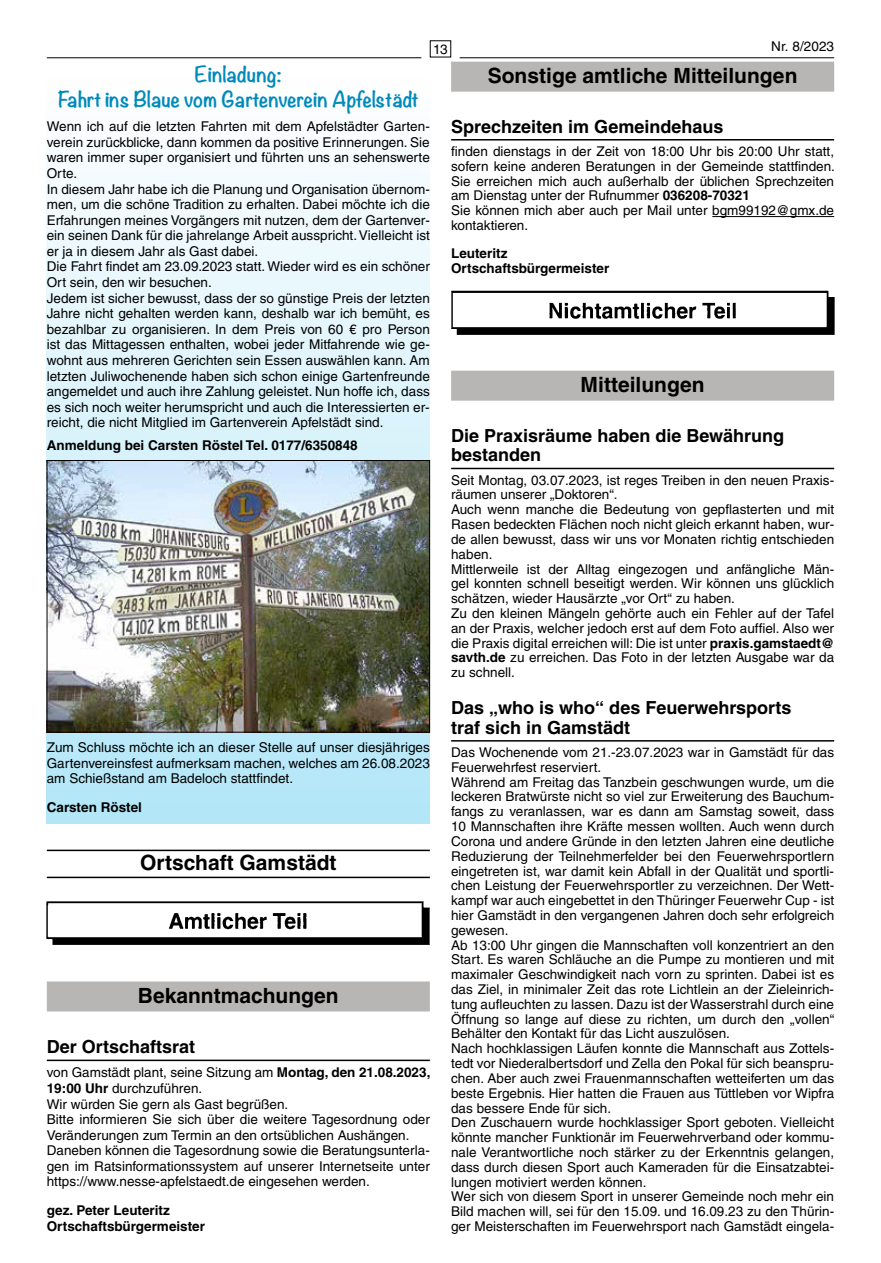
<style>
.page{position:relative;width:881px;height:1263px;background:#fff}
.page>*{position:absolute;margin:0;border:0;box-sizing:border-box;transform-origin:0 0}
.t1{font:700 21px "Helvetica LT";color:#000}
.t2{font:700 19.5px/24.9px "Noteworthy";color:#008abc;text-align:center}
.t3{font:700 18px/19.6px "Helvetica LT";color:#000}
.t4{font:13.5px/14.9px "Helvetica LT";color:#000}
.t5{font:700 13.5px/14.9px "Helvetica LT";color:#000}
.s1{font-weight:700}
</style>
<div class="page">
<hr style="left:47px;top:57px;width:374px;height:1px;background:#000">
<hr style="left:459px;top:57px;width:374px;height:1px;background:#000">
<svg style="left:47px;top:173px;width:382px;height:651px"></svg>
<div style="left:451px;top:62px;width:382px;height:30px;background:#b8b6b5"></div>
<hr style="left:451px;top:139px;width:382px;height:2px;background:#000">
<hr style="left:712px;top:216px;width:121px;height:1px;background:#000">
<div style="left:451px;top:371px;width:382px;height:30px;background:#b8b6b5"></div>
<hr style="left:451px;top:468px;width:382px;height:1px;background:#000">
<hr style="left:451px;top:740px;width:382px;height:2px;background:#000">
<img style="left:451px;top:290px;width:382px;height:45px">
<hr style="left:47px;top:850px;width:382px;height:1px;background:#000">
<hr style="left:47px;top:877px;width:382px;height:1px;background:#000">
<div style="left:47px;top:981px;width:382px;height:30px;background:#b8b6b5"></div>
<hr style="left:47px;top:1059px;width:382px;height:2px;background:#000">
<img style="left:49px;top:462px;width:378px;height:268px">
<div style="left:47px;top:460px;width:382px;height:272px;border:1px solid #000"></div>
<img style="left:47px;top:901px;width:382px;height:44px">
<p class="t4" style="left:433px;top:42px;width:16px">13</p>
<p class="t4" style="left:771px;top:39px;width:64px">Nr. 8/2023</p>
<h1 class="t1" style="left:487px;top:63px;width:311px">Sonstige amtliche Mitteilungen</h1>
<h3 class="t3" style="left:451px;top:116px;width:274px">Sprechzeiten im Gemeindehaus</h3>
<p class="t4" style="left:451px;top:144px;width:385px">finden dienstags in der Zeit von 18:00 Uhr bis 20:00 Uhr statt, sofern keine anderen Beratungen in der Gemeinde stattfinden.<br>Sie erreichen mich auch außerhalb der üblichen Sprechzeiten am Dienstag unter der Rufnummer <span class="s1">036208-70321<br></span>Sie können mich aber auch per Mail unter bgm99192@gmx.de kontaktieren.</p>
<p class="t5" style="left:451px;top:246px;width:160px">Leuteritz<br>Ortschaftsbürgermeister</p>
<h2 class="t2" style="left:58px;top:61px;width:362px">Einladung:<br>Fahrt ins Blaue vom Gartenverein Apfelstädt</h2>
<p class="t4" style="left:47px;top:119px;width:384px;line-height:15.6px">Wenn ich auf die letzten Fahrten mit dem Apfelstädter Garten&shy;verein zurückblicke, dann kommen da positive Erinnerungen. Sie waren immer super organisiert und führten uns an sehenswerte Orte.<br>In diesem Jahr habe ich die Planung und Organisation übernom&shy;men, um die schöne Tradition zu erhalten. Dabei möchte ich die Erfahrungen meines Vorgängers mit nutzen, dem der Gartenver&shy;ein seinen Dank für die jahrelange Arbeit ausspricht. Vielleicht ist er ja in diesem Jahr als Gast dabei.<br>Die Fahrt findet am 23.09.2023 statt. Wieder wird es ein schöner Ort sein, den wir besuchen.<br>Jedem ist sicher bewusst, dass der so günstige Preis der letzten Jahre nicht gehalten werden kann, deshalb war ich bemüht, es bezahlbar zu organisieren. In dem Preis von 60 € pro Person ist das Mittagessen enthalten, wobei jeder Mitfahrende wie ge&shy;wohnt aus mehreren Gerichten sein Essen auswählen kann. Am letzten Juliwochenende haben sich schon einige Gartenfreunde angemeldet und auch ihre Zahlung geleistet. Nun hoffe ich, dass es sich noch weiter herumspricht und auch die Interessierten er&shy;reicht, die nicht Mitglied im Gartenverein Apfelstädt sind.</p>
<p class="t5" style="left:47px;top:437px;width:312px">Anmeldung bei Carsten Röstel Tel. 0177/6350848</p>
<h1 class="t1" style="left:580px;top:372px;width:125px">Mitteilungen</h1>
<h3 class="t3" style="left:451px;top:425px;width:334px">Die Praxisräume haben die Bewährung bestanden</h3>
<p class="t4" style="left:451px;top:472px;width:384px">Seit Montag, 03.07.2023, ist reges Treiben in den neuen Praxis&shy;räumen unserer „Doktoren“.<br>Auch wenn manche die Bedeutung von gepflasterten und mit Rasen bedeckten Flächen noch nicht gleich erkannt haben, wur&shy;de allen bewusst, dass wir uns vor Monaten richtig entschieden haben.<br>Mittlerweile ist der Alltag eingezogen und anfängliche Män&shy;gel konnten schnell beseitigt werden. Wir können uns glücklich schätzen, wieder Hausärzte „vor Ort“ zu haben.<br>Zu den kleinen Mängeln gehörte auch ein Fehler auf der Tafel an der Praxis, welcher jedoch erst auf dem Foto auffiel. Also wer die Praxis digital erreichen will: Die ist unter <span class="s1">praxis.gamstaedt@ savth.de</span> zu erreichen. Das Foto in der letzten Ausgabe war da zu schnell.</p>
<h3 class="t3" style="left:451px;top:697px;width:342px">Das „who is who“ des Feuerwehrsports traf sich in Gamstädt</h3>
<p class="t4" style="left:451px;top:745px;width:384px">Das Wochenende vom 21.-23.07.2023 war in Gamstädt für das Feuerwehrfest reserviert.<br>Während am Freitag das Tanzbein geschwungen wurde, um die leckeren Bratwürste nicht so viel zur Erweiterung des Bauchum&shy;fangs zu veranlassen, war es dann am Samstag soweit, dass 10 Mannschaften ihre Kräfte messen wollten. Auch wenn durch Corona und andere Gründe in den letzten Jahren eine deutliche Reduzierung der Teilnehmerfelder bei den Feuerwehrsportlern eingetreten ist, war damit kein Abfall in der Qualität und sportli&shy;chen Leistung der Feuerwehrsportler zu verzeichnen. Der Wett&shy;kampf war auch eingebettet in den Thüringer Feuerwehr Cup - ist hier Gamstädt in den vergangenen Jahren doch sehr erfolgreich gewesen.<br>Ab 13:00 Uhr gingen die Mannschaften voll konzentriert an den Start. Es waren Schläuche an die Pumpe zu montieren und mit maximaler Geschwindigkeit nach vorn zu sprinten. Dabei ist es das Ziel, in minimaler Zeit das rote Lichtlein an der Zieleinrich&shy;tung aufleuchten zu lassen. Dazu ist der Wasserstrahl durch eine Öffnung so lange auf diese zu richten, um durch den „vollen“ Behälter den Kontakt für das Licht auszulösen.<br>Nach hochklassigen Läufen konnte die Mannschaft aus Zottels&shy;tedt vor Niederalbertsdorf und Zella den Pokal für sich beanspru&shy;chen. Aber auch zwei Frauenmannschaften wetteiferten um das beste Ergebnis. Hier hatten die Frauen aus Tüttleben vor Wipfra das bessere Ende für sich.<br>Den Zuschauern wurde hochklassiger Sport geboten. Vielleicht könnte mancher Funktionär im Feuerwehrverband oder kommu&shy;nale Verantwortliche noch stärker zu der Erkenntnis gelangen, dass durch diesen Sport auch Kameraden für die Einsatzabtei&shy;lungen motiviert werden können.<br>Wer sich von diesem Sport in unserer Gemeinde noch mehr ein Bild machen will, sei für den 15.09. und 16.09.23 zu den Thürin&shy;ger Meisterschaften im Feuerwehrsport nach Gamstädt eingela-</p>
<p class="t4" style="left:47px;top:740px;width:384px;line-height:15.6px;text-align:justify">Zum Schluss möchte ich an dieser Stelle auf unser diesjähriges Gartenvereinsfest aufmerksam machen, welches am 26.08.2023 am Schießstand am Badeloch stattfindet.</p>
<p class="t5" style="left:47px;top:800px;width:97px">Carsten Röstel</p>
<h1 class="t1" style="left:140px;top:850px;width:198px">Ortschaft Gamstädt</h1>
<h1 class="t1" style="left:138px;top:983px;width:202px">Bekanntmachungen</h1>
<h3 class="t3" style="left:47px;top:1037px;width:150px">Der Ortschaftsrat</h3>
<p class="t4" style="left:47px;top:1065px;width:385px;line-height:15.6px">von Gamstädt plant, seine Sitzung am <span class="s1">Montag, den 21.08.2023, 19:00 Uhr</span> durchzuführen.<br>Wir würden Sie gern als Gast begrüßen.<br>Bitte informieren Sie sich über die weitere Tagesordnung oder Veränderungen zum Termin an den ortsüblichen Aushängen.<br>Daneben können die Tagesordnung sowie die Beratungsunterla&shy;gen im Ratsinformationssystem auf unserer Internetseite unter https://www.nesse-apfelstaedt.de eingesehen werden.</p>
<p class="t5" style="left:47px;top:1203px;width:160px;line-height:15.6px">gez. Peter Leuteritz<br>Ortschaftsbürgermeister</p>
</div>
